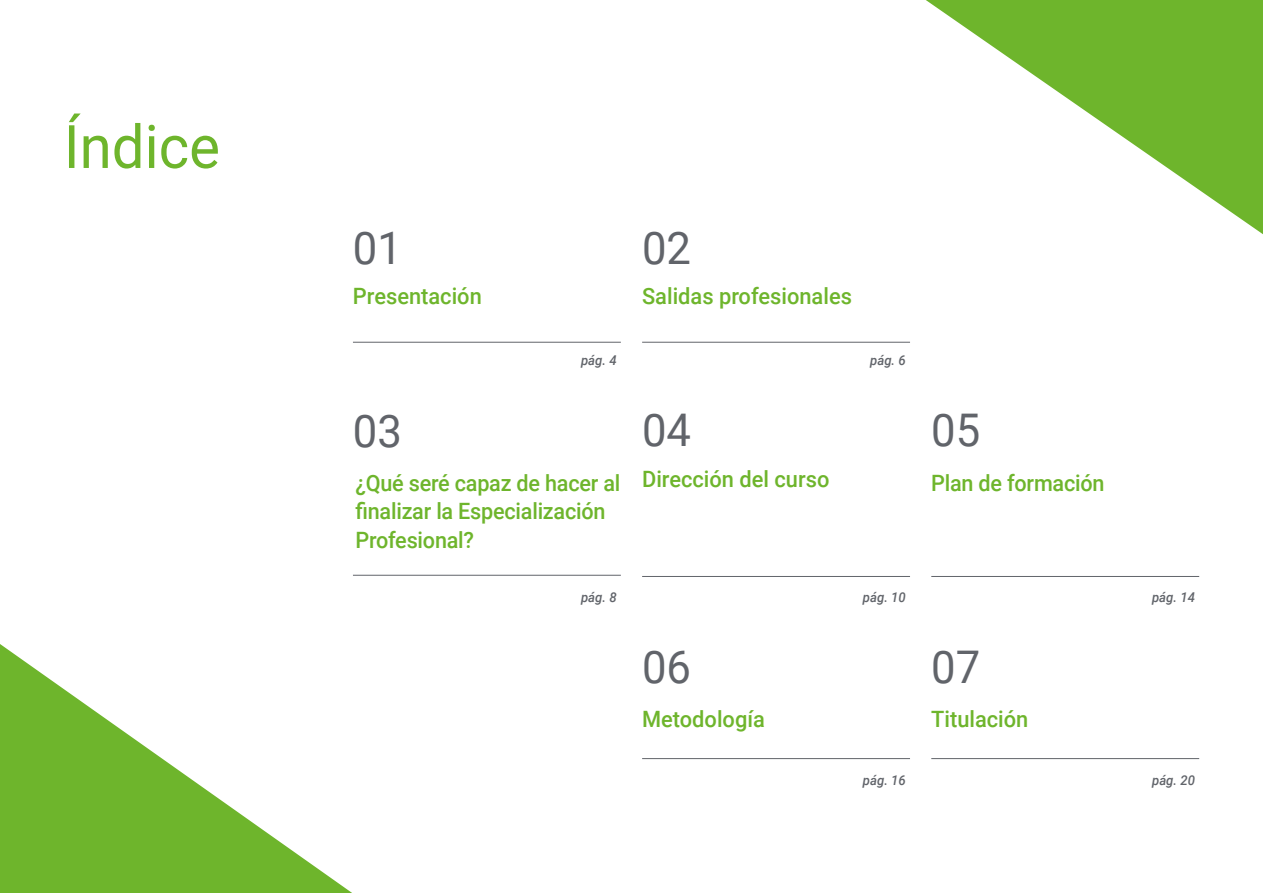
<style>
.page{position:relative;width:1263px;height:893px;background:#fff}
.page>*{position:absolute;margin:0;border:0;box-sizing:border-box;transform-origin:0 0}
.t1{font:60px "Roboto";color:#6eb52c}
.t2{font:45px "Roboto";color:#61646a}
.t3{font:500 22.5px/28.5px "Roboto";letter-spacing:-.01em;color:#6eb52c;scale:.96 1}
.t4{font:500 22.5px "Roboto";letter-spacing:-.01em;color:#6eb52c}
.t5{font:italic 500 13.5px "Roboto";color:#61646a}
</style>
<div class="page">
<svg style="left:0;top:644px;width:352px;height:249px"></svg>
<svg style="left:926px;top:0;width:337px;height:234px"></svg>
<hr style="left:353px;top:342px;width:268px;height:1px;background:#61646a">
<hr style="left:931px;top:758px;width:268px;height:1px;background:#61646a">
<hr style="left:642px;top:342px;width:268px;height:1px;background:#61646a">
<hr style="left:353px;top:575px;width:268px;height:1px;background:#61646a">
<hr style="left:931px;top:576px;width:268px;height:1px;background:#61646a">
<hr style="left:642px;top:758px;width:268px;height:1px;background:#61646a">
<hr style="left:642px;top:576px;width:268px;height:1px;background:#61646a">
<h1 class="t1" style="left:64px;top:105px;width:158px">Índice</h1>
<h2 class="t2" style="left:353px;top:216px;width:51px">01</h2>
<h2 class="t2" style="left:642px;top:216px;width:51px">02</h2>
<p class="t4" style="left:353px;top:281px;width:130px">Presentación</p>
<p class="t4" style="left:642px;top:281px;width:211px">Salidas profesionales</p>
<p class="t5" style="left:581px;top:351px;width:37px">pág. 4</p>
<p class="t5" style="left:870px;top:351px;width:37px">pág. 6</p>
<h2 class="t2" style="left:353px;top:399px;width:51px">03</h2>
<h2 class="t2" style="left:642px;top:399px;width:51px">04</h2>
<h2 class="t2" style="left:931px;top:399px;width:51px">05</h2>
<p class="t4" style="left:642px;top:463px;width:189px">Dirección del curso</p>
<p class="t3" style="left:355px;top:468px;width:277px">¿Qué seré capaz de hacer al finalizar la Especialización<br>Profesional?</p>
<p class="t3" style="left:931px;top:468px;width:182px">Plan de formación</p>
<p class="t5" style="left:581px;top:588px;width:37px">pág. 8</p>
<p class="t5" style="left:1152px;top:588px;width:44px">pág. 14</p>
<p class="t5" style="left:863px;top:588px;width:44px">pág. 10</p>
<h2 class="t2" style="left:642px;top:635px;width:51px">06</h2>
<h2 class="t2" style="left:931px;top:635px;width:51px">07</h2>
<p class="t4" style="left:642px;top:703px;width:124px">Metodología</p>
<p class="t4" style="left:931px;top:703px;width:99px">Titulación</p>
<p class="t5" style="left:863px;top:771px;width:44px">pág. 16</p>
<p class="t5" style="left:1152px;top:771px;width:44px">pág. 20</p>
</div>
